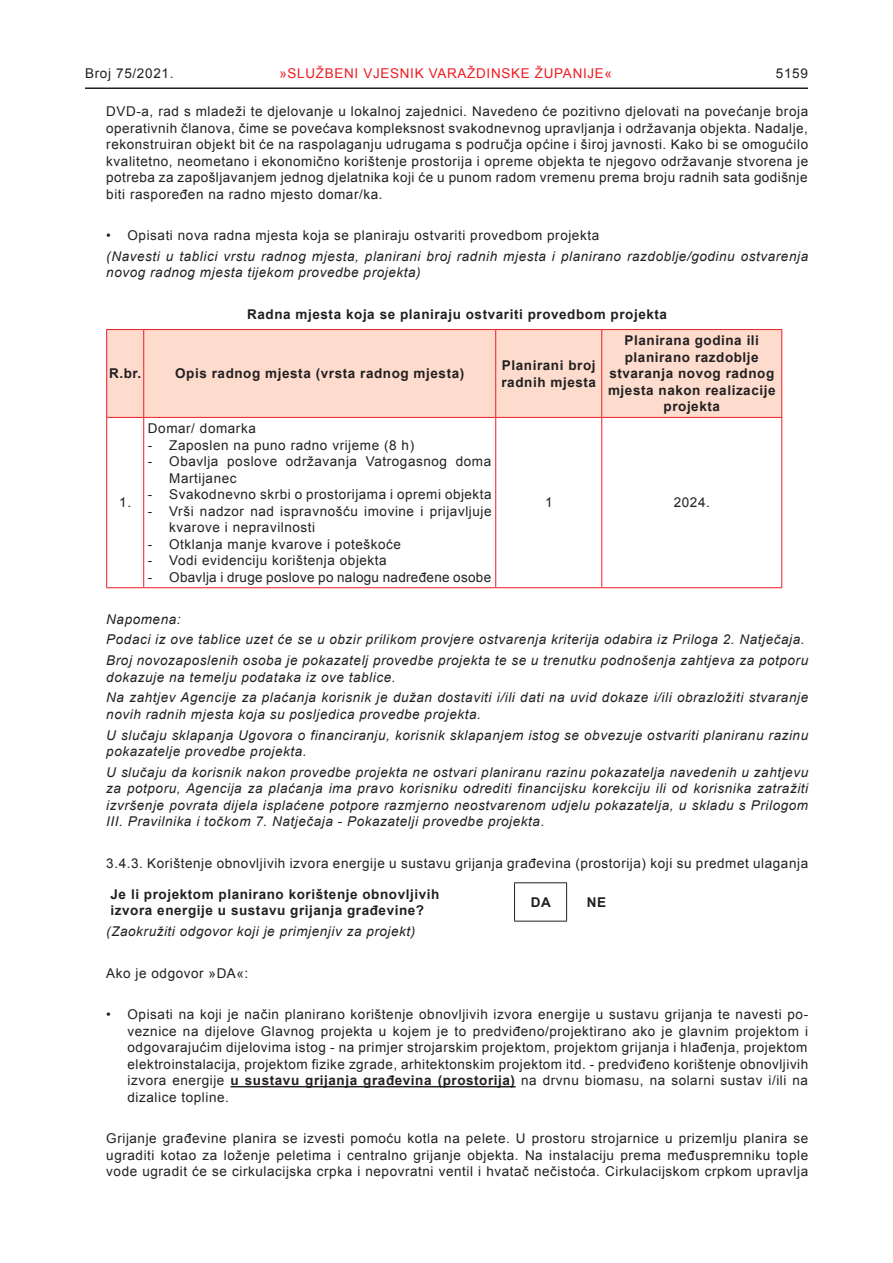
<style>
.page{position:relative;width:893px;height:1263px;background:#fff}
.page>*{position:absolute;margin:0;border:0;box-sizing:border-box;transform-origin:0 0}
.t1{font:13.5px/16.5px "Arial";letter-spacing:.04em;color:#231f20;text-align:justify}
.t2{font:italic 13.5px/20.7px "Arial";letter-spacing:.04em;color:#231f20}
.t3{font:700 13.5px/16.5px "Arial";letter-spacing:.04em;color:#231f20}
.t4{font:13.5px "Arial";letter-spacing:.02em;color:#231f20}
.t5{font:13.5px "Arial";letter-spacing:.05em;color:#ee1d23}
.s1{font-style:normal}
.s2{font-weight:700}
</style>
<div class="page">
<hr style="left:85px;top:87px;width:723px;height:2px;background:#231f20">
<hr style="left:230px;top:1086px;width:286px;height:1px;background:#231f20">
<div style="left:107px;top:330px;width:674px;height:87px;background:#fddcce"></div>
<hr style="left:106px;top:329px;width:38px;height:1px;background:#ee1d23">
<hr style="left:106px;top:330px;width:1px;height:87px;background:#ee1d23">
<hr style="left:144px;top:329px;width:352px;height:1px;background:#ee1d23">
<hr style="left:143px;top:330px;width:1px;height:87px;background:#ee1d23">
<hr style="left:496px;top:329px;width:106px;height:1px;background:#ee1d23">
<hr style="left:495px;top:330px;width:1px;height:87px;background:#ee1d23">
<hr style="left:602px;top:329px;width:180px;height:1px;background:#ee1d23">
<hr style="left:601px;top:330px;width:1px;height:87px;background:#ee1d23">
<hr style="left:781px;top:330px;width:1px;height:87px;background:#ee1d23">
<hr style="left:106px;top:417px;width:38px;height:1px;background:#ee1d23">
<hr style="left:106px;top:418px;width:1px;height:169px;background:#ee1d23">
<hr style="left:144px;top:417px;width:352px;height:1px;background:#ee1d23">
<hr style="left:143px;top:418px;width:1px;height:169px;background:#ee1d23">
<hr style="left:496px;top:417px;width:106px;height:1px;background:#ee1d23">
<hr style="left:495px;top:418px;width:1px;height:169px;background:#ee1d23">
<hr style="left:602px;top:417px;width:180px;height:1px;background:#ee1d23">
<hr style="left:601px;top:418px;width:1px;height:169px;background:#ee1d23">
<hr style="left:781px;top:418px;width:1px;height:169px;background:#ee1d23">
<hr style="left:106px;top:587px;width:38px;height:1px;background:#ee1d23">
<hr style="left:144px;top:587px;width:352px;height:1px;background:#ee1d23">
<hr style="left:496px;top:587px;width:106px;height:1px;background:#ee1d23">
<hr style="left:602px;top:587px;width:180px;height:1px;background:#ee1d23">
<hr style="left:514px;top:882px;width:53px;height:1px;background:#231f20">
<hr style="left:514px;top:883px;width:1px;height:38px;background:#231f20">
<hr style="left:566px;top:883px;width:1px;height:38px;background:#231f20">
<hr style="left:514px;top:921px;width:53px;height:1px;background:#231f20">
<p class="t1" style="left:85px;top:65px;width:90px">Broj 75/2021.</p>
<p class="t5" style="left:279px;top:64px;width:334px">»SLUŽBENI VJESNIK VARAŽDINSKE ŽUPANIJE«</p>
<p class="t1" style="left:776px;top:65px;width:34px">5159</p>
<p class="t1" style="left:106px;top:103px;width:703px">DVD-a, rad s mladeži te djelovanje u lokalnoj zajednici. Navedeno će pozitivno djelovati na povećanje broja operativnih članova, čime se povećava kompleksnost svakodnevnog upravljanja i održavanja objekta. Nadalje, rekonstruiran objekt bit će na raspolaganju udrugama s područja općine i široj javnosti. Kako bi se omogućilo kvalitetno, neometano i ekonomično korištenje prostorija i opreme objekta te njegovo održavanje stvorena je potreba za zapošljavanjem jednog djelatnika koji će u punom radom vremenu prema broju radnih sata godišnje biti raspoređen na radno mjesto domar/ka.</p>
<p class="t1" style="left:106px;top:227px;width:494px">• Opisati nova radna mjesta koja se planiraju ostvariti provedbom projekta</p>
<p class="t2" style="left:106px;top:248px;width:703px;line-height:16.5px">(Navesti u tablici vrstu radnog mjesta, planirani broj radnih mjesta i planirano razdoblje/godinu ostvarenja novog radnog mjesta tijekom provedbe projekta)</p>
<p class="t3" style="left:247px;top:306px;width:421px">Radna mjesta koja se planiraju ostvariti provedbom projekta</p>
<p class="t3" style="left:109px;top:366px;width:34px">R.br.</p>
<p class="t3" style="left:175px;top:366px;width:291px">Opis radnog mjesta (vrsta radnog mjesta)</p>
<p class="t3" style="left:501px;top:358px;width:96px">Planirani broj radnih mjesta</p>
<p class="t3" style="left:608px;top:333px;width:169px;text-align:center">Planirana godina ili planirano razdoblje stvaranja novog radnog mjesta nakon realizacije projekta</p>
<p class="t1" style="left:119px;top:495px;width:13px">1.</p>
<p class="t1" style="left:148px;top:420px;width:109px">Domar/ domarka</p>
<p class="t1" style="left:148px;top:437px;width:268px">- Zaposlen na puno radno vrijeme (8 h)</p>
<p class="t1" style="left:169px;top:453px;width:324px;text-indent:-21px">- Obavlja poslove održavanja Vatrogasnog doma<br>Martijanec</p>
<p class="t1" style="left:148px;top:486px;width:345px">- Svakodnevno skrbi o prostorijama i opremi objekta</p>
<p class="t1" style="left:169px;top:503px;width:324px;text-indent:-21px">- Vrši nadzor nad ispravnošću imovine i prijavljuje kvarove i nepravilnosti</p>
<p class="t1" style="left:148px;top:536px;width:255px">- Otklanja manje kvarove i poteškoće</p>
<p class="t1" style="left:148px;top:552px;width:240px">- Vodi evidenciju korištenja objekta</p>
<p class="t4" style="left:148px;top:568px;width:345px">- Obavlja i druge poslove po nalogu nadređene osobe</p>
<p class="t1" style="left:545px;top:495px;width:9px">1</p>
<p class="t1" style="left:674px;top:495px;width:38px">2024.</p>
<p class="t2" style="left:106px;top:609px;width:703px">Napomena:<br>Podaci iz ove tablice uzet će se u obzir prilikom provjere ostvarenja kriterija odabira iz Priloga 2. Natječaja.<br>Broj novozaposlenih osoba je pokazatelj provedbe projekta te se u trenutku podnošenja zahtjeva za potporu</p>
<p class="t2" style="left:106px;top:667px;width:703px">dokazuje na temelju podataka iz ove tablice.<br>Na zahtjev Agencije za plaćanja korisnik je dužan dostaviti i/ili dati na uvid dokaze i/ili obrazložiti stvaranje</p>
<p class="t2" style="left:106px;top:704px;width:703px">novih radnih mjesta koja su posljedica provedbe projekta.<br>U slučaju sklapanja Ugovora o financiranju, korisnik sklapanjem istog se obvezuje ostvariti planiranu razinu</p>
<p class="t2" style="left:106px;top:741px;width:703px">pokazatelje provedbe projekta.<br>U slučaju da korisnik nakon provedbe projekta ne ostvari planiranu razinu pokazatelja navedenih u zahtjevu</p>
<p class="t2" style="left:106px;top:780px;width:703px;line-height:16.5px;text-align:justify">za potporu, Agencija za plaćanja ima pravo korisniku odrediti financijsku korekciju ili od korisnika zatražiti izvršenje povrata dijela isplaćene potpore razmjerno neostvarenom udjelu pokazatelja, u skladu s Prilogom III. Pravilnika i točkom 7. Natječaja <span class="s1">-</span> Pokazatelji provedbe projekta.</p>
<p class="t1" style="left:106px;top:855px;width:703px">3.4.3. Korištenje obnovljivih izvora energije u sustavu grijanja građevina (prostorija) koji su predmet ulaganja</p>
<p class="t3" style="left:111px;top:886px;width:330px">Je li projektom planirano korištenje obnovljivih izvora energije u sustavu grijanja građevine?</p>
<p class="t3" style="left:531px;top:894px;width:22px">DA</p>
<p class="t3" style="left:587px;top:894px;width:21px">NE</p>
<p class="t2" style="left:106px;top:921px;width:311px">(Zaokružiti odgovor koji je primjenjiv za projekt)</p>
<p class="t1" style="left:106px;top:965px;width:144px">Ako je odgovor »DA«:</p>
<p class="t1" style="left:128px;top:1006px;width:682px;text-indent:-21px">• Opisati na koji je način planirano korištenje obnovljivih izvora energije u sustavu grijanja te navesti po&shy;veznice na dijelove Glavnog projekta u kojem je to predviđeno/projektirano ako je glavnim projektom i odgovarajućim dijelovima istog - na primjer strojarskim projektom, projektom grijanja i hlađenja, projektom elektroinstalacija, projektom fizike zgrade, arhitektonskim projektom itd. - predviđeno korištenje obnovljivih izvora energije <span class="s2">u sustavu grijanja građevina (prostorija)</span> na drvnu biomasu, na solarni sustav i/ili na dizalice topline.</p>
<p class="t1" style="left:106px;top:1130px;width:703px">Grijanje građevine planira se izvesti pomoću kotla na pelete. U prostoru strojarnice u prizemlju planira se ugraditi kotao za loženje peletima i centralno grijanje objekta. Na instalaciju prema međuspremniku tople vode ugradit će se cirkulacijska crpka i nepovratni ventil i hvatač nečistoća. Cirkulacijskom crpkom upravlja</p>
</div>
